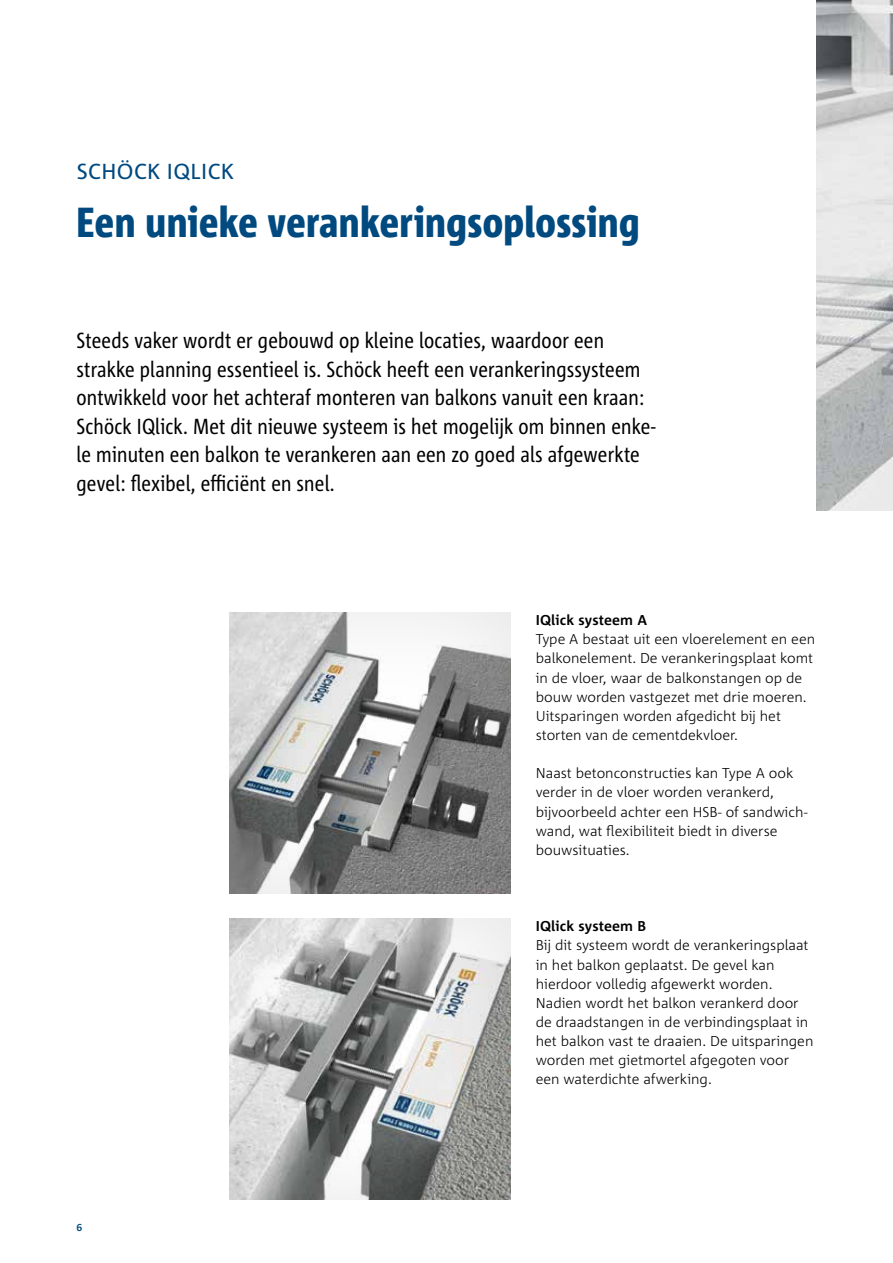
<style>
.page{position:relative;width:893px;height:1263px;background:#fff}
.page>*{position:absolute;margin:0;border:0;box-sizing:border-box;transform-origin:0 0}
.t1{font:800 condensed 42px "Corpid Schoeck";letter-spacing:.01em;color:#004a80}
.t2{font:condensed 21.75px/28.5px "Corpid Schoeck";letter-spacing:.01em;color:#000}
.t3{font:21.75px "Corpid Schoeck";letter-spacing:.02em;color:#004a80}
.t4{font:300 14.25px/19.2px "Corpid Schoeck";color:#000}
.t5{font:700 14.25px "Corpid Schoeck";letter-spacing:.01em;color:#000}
.t6{font:700 10.5px "Corpid Schoeck";color:#004a80}
</style>
<div class="page">
<div style="left:227px;top:612px;width:284px;height:283px;background:#000;opacity:.1"></div>
<div style="left:229px;top:918px;width:282px;height:282px;background:#000;opacity:.1"></div>
<img style="left:816px;top:0;width:77px;height:510px">
<h2 class="t3" style="left:77px;top:157px;width:159px">SCHÖCK IQLICK</h2>
<h1 class="t1" style="left:77px;top:196px;width:565px">Een unieke verankeringsoplossing</h1>
<p class="t2" style="left:77px;top:326px;width:581px">Steeds vaker wordt er gebouwd op kleine locaties, waardoor een strakke planning essentieel is. Schöck heeft een verankeringssysteem ontwikkeld voor het achteraf monteren van balkons vanuit een kraan:<br>Schöck IQlick. Met dit nieuwe systeem is het mogelijk om binnen enke&shy;le minuten een balkon te verankeren aan een zo goed als afgewerkte gevel: flexibel, efficiënt en snel.</p>
<p class="t5" style="left:536px;top:611px;width:113px">IQlick systeem A</p>
<p class="t4" style="left:536px;top:629px;width:281px">Type A bestaat uit een vloerelement en een balkonelement. De verankeringsplaat komt in de vloer, waar de balkonstangen op de bouw worden vastgezet met drie moeren.<br>Uitsparingen worden afgedicht bij het storten van de cementdekvloer.</p>
<p class="t4" style="left:536px;top:763px;width:273px">Naast betonconstructies kan Type A ook verder in de vloer worden verankerd, bijvoorbeeld achter een HSB- of sandwich&shy;wand, wat flexibiliteit biedt in diverse bouwsituaties.</p>
<p class="t6" style="left:77px;top:1221px;width:7px">6</p>
<p class="t5" style="left:536px;top:917px;width:112px">IQlick systeem B</p>
<p class="t4" style="left:536px;top:936px;width:279px">Bij dit systeem wordt de verankeringsplaat in het balkon geplaatst. De gevel kan hierdoor volledig afgewerkt worden.<br>Nadien wordt het balkon verankerd door de draadstangen in de verbindingsplaat in het balkon vast te draaien. De uitsparingen worden met gietmortel afgegoten voor een waterdichte afwerking.</p>
</div>
